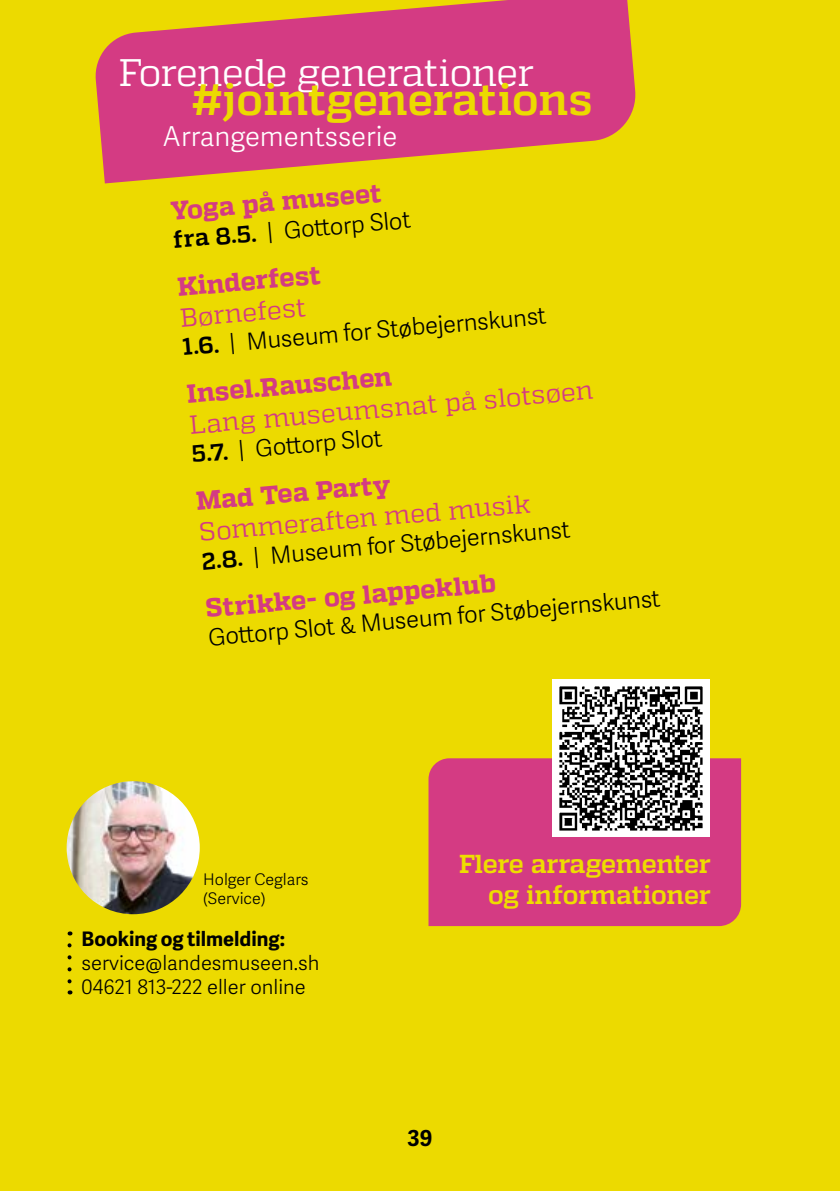
<style>
.page{position:relative;width:840px;height:1191px;background:#fff}
.page>*{position:absolute;margin:0;border:0;box-sizing:border-box;transform-origin:0 0}
.t1{font:700 43.8px "Quadon";letter-spacing:-.005em;color:#ecda00}
.t2{font:38.4px "Quadon";letter-spacing:-.02em;color:#fff}
.t3{font:27.4px "Adelle Sans Lt";color:#fff}
.t4{font:800 26px "Quadon";color:#d43b83}
.t5{font:26px "Quadon";color:#d43b83}
.t6{font:700 26px/31.2px "Quadon";letter-spacing:-.015em;color:#ed0;text-align:right}
.t7{font:23.6px "Adelle Sans Lt";color:#000}
.t8{font:700 22px "Adelle Sans";color:#000}
.t9{font:20px/24px "Adelle Sans Lt";color:#000}
.t10{font:700 20px "Adelle Sans";color:#000}
.t11{font:16px/19.2px "Adelle Sans Lt";color:#000}
.s1{font-family:"Quadon";font-weight:700}
</style>
<div class="page">
<div style="left:0;top:0;width:839px;height:1191px;background:#ecda00"></div>
<svg style="left:95px;top:0;width:541px;height:183px;fill:#d43b83"></svg>
<svg style="left:67px;top:945px;width:4px;height:49px"></svg>
<img style="left:67px;top:781px;width:133px;height:133px;border-radius:66px">
<div style="left:428px;top:758px;width:312px;height:168px;background:#d43b83"></div>
<div style="left:552px;top:679px;width:157px;height:158px;background:#fff"></div>
<img style="left:559px;top:686px;width:144px;height:145px">
<h2 class="t2" style="left:119px;top:51px;width:416px">Forenede generationer</h2>
<h1 class="t1" style="left:192px;top:74px;width:402px">#jointgenerations</h1>
<p class="t3" style="left:162px;top:117px;width:236px">Arrangementsserie</p>
<p class="t4" style="left:169px;top:196px;width:213px;rotate:-5deg">Yoga på museet</p>
<p class="t7" style="left:172px;top:223px;width:239px;rotate:-5deg"><span class="s1">fra 8.5.</span> | Gott orp Slot</p>
<p class="t4" style="left:176px;top:272px;width:145px;rotate:-5deg">Kinderfest</p>
<p class="t5" style="left:179px;top:303px;width:128px;rotate:-5deg">Børnefest</p>
<p class="t7" style="left:181px;top:330px;width:366px;rotate:-5deg"><span class="s1">1.6.</span> | Museum for Støbejernskunst</p>
<p class="t4" style="left:185px;top:379px;width:207px;rotate:-5deg">Insel.Rauschen</p>
<p class="t5" style="left:188px;top:410px;width:406px;rotate:-5deg">Lang museumsnat på slotsøen</p>
<p class="t7" style="left:191px;top:437px;width:192px;rotate:-5deg"><span class="s1">5.7.</span> | Gott orp Slot</p>
<p class="t4" style="left:195px;top:486px;width:196px;rotate:-5deg">Mad Tea Party</p>
<p class="t5" style="left:198px;top:517px;width:334px;rotate:-5deg">Sommeraften med musik</p>
<p class="t7" style="left:200px;top:544px;width:371px;rotate:-5deg"><span class="s1">2.8.</span> | Museum for Støbejernskunst</p>
<p class="t4" style="left:204px;top:593px;width:292px;rotate:-5deg">Strikke- og lappeklub</p>
<p class="t7" style="left:207px;top:620px;width:455px;rotate:-5deg">Gott orp Slot &amp; Museum for Støbejernskunst</p>
<p class="t11" style="left:203px;top:868px;width:107px">Holger Ceglars (Service)</p>
<p class="t10" style="left:82px;top:924px;width:205px">Booking og tilmelding:</p>
<p class="t9" style="left:82px;top:950px;width:239px">service@landesmuseen.sh<br>04621 813-222 eller online</p>
<p class="t6" style="left:459px;top:848px;width:253px">Flere arragementer og informationer</p>
<p class="t8" style="left:407px;top:1121px;width:26px">39</p>
</div>
